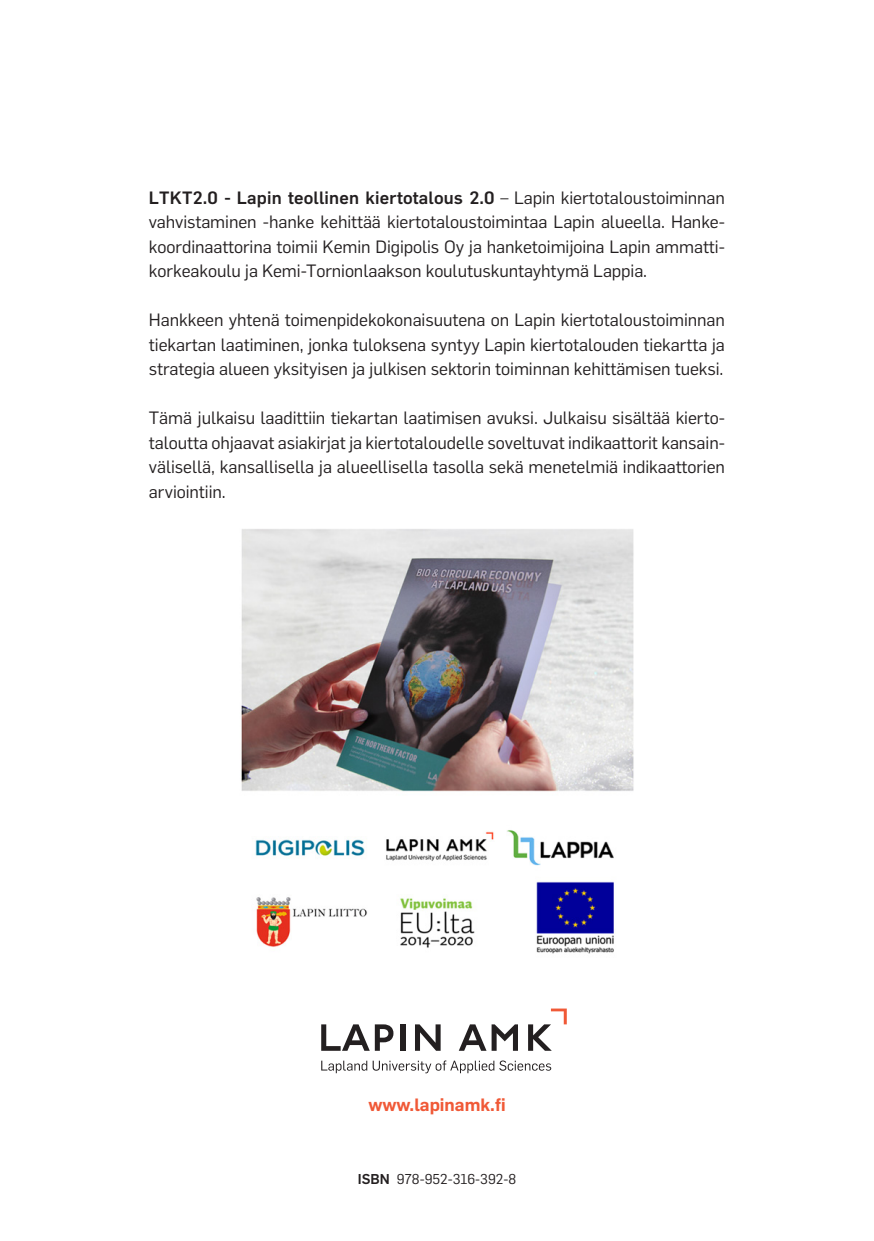
<style>
.page{position:relative;width:874px;height:1241px;background:#fff}
.page>*{position:absolute;margin:0;border:0;box-sizing:border-box;transform-origin:0 0}
.Takatekstit{font:17.5px/24.5px "Flama";letter-spacing:-.005em;color:#231f20;text-align:justify}
.t1{font:600 17.5px "Flama";color:#f05937}
.t2{font:14px "Flama";color:#231f20}
.s1{font-weight:500}
</style>
<div class="page">
<svg style="left:321px;top:1024px;width:72px;height:26px"></svg>
<div style="left:400px;top:1024px;width:5px;height:26px;background:#231f20"></div>
<svg style="left:415px;top:1024px;width:25px;height:26px"></svg>
<svg style="left:459px;top:1024px;width:58px;height:26px"></svg>
<svg style="left:321px;top:1060px;width:230px;height:13px"></svg>
<svg style="left:528px;top:1008px;width:38px;height:42px"></svg>
<img style="left:241px;top:529px;width:393px;height:425px">
<p class="Takatekstit" style="left:149px;top:184px;width:577px"><span class="s1">LTKT2.0 - Lapin teollinen kiertotalous 2.0</span> – Lapin kiertotaloustoiminnan vahvistaminen -hanke kehittää kiertotaloustoimintaa Lapin alueella. Hanke&shy;koordinaattorina toimii Kemin Digipolis Oy ja hanketoimijoina Lapin ammatti&shy;korkeakoulu ja Kemi-Tornionlaakson koulutuskuntayhtymä Lappia.</p>
<p class="Takatekstit" style="left:149px;top:307px;width:577px">Hankkeen yhtenä toimenpidekokonaisuutena on Lapin kiertotaloustoiminnan tiekartan laatiminen, jonka tuloksena syntyy Lapin kiertotalouden tiekartta ja strategia alueen yksityisen ja julkisen sektorin toiminnan kehittämisen tueksi.</p>
<p class="Takatekstit" style="left:149px;top:405px;width:577px">Tämä julkaisu laadittiin tiekartan laatimisen avuksi. Julkaisu sisältää kierto&shy;taloutta ohjaavat asiakirjat ja kiertotaloudelle soveltuvat indikaattorit kansain&shy;välisellä, kansallisella ja alueellisella tasolla sekä menetelmiä indikaattorien arviointiin.</p>
<p class="t1" style="left:368px;top:1091px;width:139px">www.lapinamk.fi</p>
<p class="t2" style="left:357px;top:1169px;width:160px"><span class="s1">ISBN</span> 978-952-316-392-8</p>
</div>
